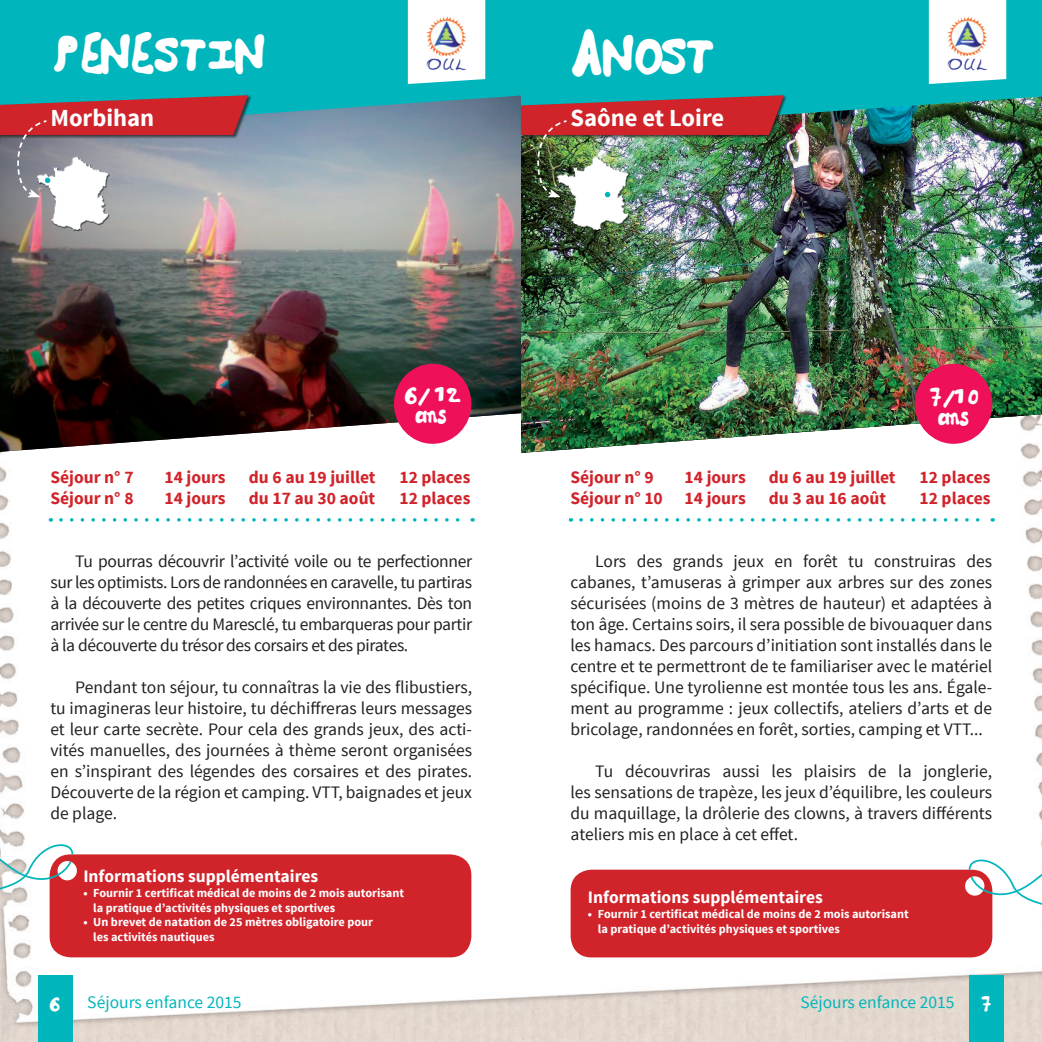
<style>
.page{position:relative;width:1042px;height:1042px;background:#fff}
.page>*{position:absolute;margin:0;border:0;box-sizing:border-box;transform-origin:0 0}
.t1{font:38.5px "Bo B";letter-spacing:-.05em;color:#fff}
.t2{font:36.75px "Bo B";letter-spacing:-.15em;color:#fff}
.t3{font:700 24.5px "Source Sans Pro";color:#fff}
.t4{font:21px "Bo B";color:#fff}
.t5{font:17.5px/21px "Source Sans Pro";color:#231f20;text-align:justify}
.t6{font:700 17.5px "Source Sans Pro";color:#d1232a}
.t7{font:700 17.5px "Source Sans Pro";color:#fff}
.t8{font:17.5px "Source Sans Pro";color:#00b6bc}
.t9{font:17.5px "Bo B";letter-spacing:-.25em;color:#fff}
.t10{font:700 12.25px/14.7px "Source Sans Pro";color:#fff}
</style>
<div class="page">
<img style="left:0;top:453px;width:1042px;height:589px">
<div style="left:38px;top:975px;width:34px;height:67px;background:#00b6bc"></div>
<div style="left:969px;top:975px;width:35px;height:67px;background:#00b6bc"></div>
<img style="left:0;top:133px;width:1042px;height:320px">
<img style="left:0;top:133px;width:521px;height:319px">
<svg style="left:0;top:0;width:521px;height:133px;background:#10afb8"></svg>
<svg style="left:521px;top:0;width:521px;height:133px;background:#07abae"></svg>
<svg style="left:408px;top:0;width:77px;height:84px"></svg>
<svg style="left:929px;top:0;width:77px;height:84px"></svg>
<div style="left:915px;top:364px;width:77px;height:80px;background:#ee1059;border-radius:50%"></div>
<div style="left:394px;top:364px;width:77px;height:80px;background:#ee1059;border-radius:50%"></div>
<img style="left:35px;top:197px;width:75px;height:38px">
<svg style="left:0;top:95px;width:248px;height:102px;background:#a77981"></svg>
<svg style="left:61px;top:518px;width:412px;height:3px"></svg>
<img style="left:555px;top:197px;width:75px;height:38px">
<img style="left:521px;top:95px;width:263px;height:102px">
<svg style="left:0;top:836px;width:471px;height:121px"></svg>
<svg style="left:581px;top:518px;width:412px;height:3px"></svg>
<svg style="left:570px;top:852px;width:472px;height:105px"></svg>
<img style="left:946px;top:15px;width:43px;height:59px">
<img style="left:425px;top:15px;width:43px;height:59px">
<h2 class="t2" style="left:50px;top:29px;width:217px">PENESTIN</h2>
<h3 class="t3" style="left:50px;top:102px;width:105px">Morbihan</h3>
<h1 class="t1" style="left:570px;top:29px;width:148px">ANOST</h1>
<h3 class="t3" style="left:570px;top:102px;width:155px">Saône et Loire</h3>
<p class="t4" style="left:402px;top:380px;width:61px">6/ 12</p>
<p class="t9" style="left:415px;top:405px;width:36px">ans</p>
<p class="t6" style="left:50px;top:466px;width:85px">Séjour n° 7</p>
<p class="t6" style="left:164px;top:466px;width:63px">14 jours</p>
<p class="t6" style="left:249px;top:466px;width:128px">du 6 au 19 juillet</p>
<p class="t6" style="left:399px;top:466px;width:72px">12 places</p>
<p class="t6" style="left:50px;top:487px;width:85px">Séjour n° 8</p>
<p class="t6" style="left:164px;top:487px;width:63px">14 jours</p>
<p class="t6" style="left:249px;top:487px;width:128px">du 17 au 30 août</p>
<p class="t6" style="left:399px;top:487px;width:72px">12 places</p>
<p class="t5" style="left:50px;top:551px;width:423px;text-indent:25px">Tu pourras découvrir l’activité voile ou te perfectionner sur les optimists. Lors de randonnées en caravelle, tu partiras à la découverte des petites criques environnantes. Dès ton arrivée sur le centre du Maresclé, tu embarqueras pour partir à la découverte du trésor des corsairs et des pirates.</p>
<p class="t5" style="left:50px;top:677px;width:423px;text-indent:25px">Pendant ton séjour, tu connaîtras la vie des flibustiers, tu imagineras leur histoire, tu déchiffreras leurs messages et leur carte secrète. Pour cela des grands jeux, des acti&shy;vités manuelles, des journées à thème seront organisées en s’inspirant des légendes des corsaires et des pirates.<br>Découverte de la région et camping. VTT, baignades et jeux de plage.</p>
<p class="t7" style="left:83px;top:865px;width:236px">Informations supplémentaires</p>
<p class="t10" style="left:93px;top:886px;width:312px;text-indent:-10px">• Fournir 1 certificat médical de moins de 2 mois autorisant la pratique d’activités physiques et sportives</p>
<p class="t10" style="left:93px;top:915px;width:281px;text-indent:-10px">• Un brevet de natation de 25 mètres obligatoire pour les activités nautiques</p>
<p class="t4" style="left:927px;top:382px;width:56px">7/10</p>
<p class="t9" style="left:937px;top:406px;width:36px">ans</p>
<p class="t6" style="left:570px;top:466px;width:85px">Séjour n° 9</p>
<p class="t6" style="left:684px;top:466px;width:63px">14 jours</p>
<p class="t6" style="left:769px;top:466px;width:128px">du 6 au 19 juillet</p>
<p class="t6" style="left:919px;top:466px;width:72px">12 places</p>
<p class="t6" style="left:570px;top:487px;width:177px">Séjour n° 10 14 jours</p>
<p class="t6" style="left:769px;top:487px;width:119px">du 3 au 16 août</p>
<p class="t6" style="left:919px;top:487px;width:72px">12 places</p>
<p class="t5" style="left:570px;top:551px;width:423px;text-indent:25px">Lors des grands jeux en forêt tu construiras des cabanes, t’amuseras à grimper aux arbres sur des zones sécurisées (moins de 3 mètres de hauteur) et adaptées à ton âge. Certains soirs, il sera possible de bivouaquer dans les hamacs. Des parcours d’initiation sont installés dans le centre et te permettront de te familiariser avec le matériel spécifique. Une tyrolienne est montée tous les ans. Égale&shy;ment au programme : jeux collectifs, ateliers d’arts et de bricolage, randonnées en forêt, sorties, camping et VTT...</p>
<p class="t5" style="left:570px;top:761px;width:423px;text-indent:25px">Tu découvriras aussi les plaisirs de la jonglerie, les sensations de trapèze, les jeux d’équilibre, les couleurs du maquillage, la drôlerie des clowns, à travers différents ateliers mis en place à cet effet.</p>
<p class="t7" style="left:588px;top:886px;width:236px">Informations supplémentaires</p>
<p class="t10" style="left:598px;top:907px;width:312px;text-indent:-10px">• Fournir 1 certificat médical de moins de 2 mois autorisant la pratique d’activités physiques et sportives</p>
<p class="t9" style="left:48px;top:992px;width:16px">6</p>
<p class="t8" style="left:87px;top:991px;width:156px">Séjours enfance 2015</p>
<p class="t8" style="left:800px;top:991px;width:156px">Séjours enfance 2015</p>
<p class="t9" style="left:979px;top:992px;width:16px">7</p>
</div>
